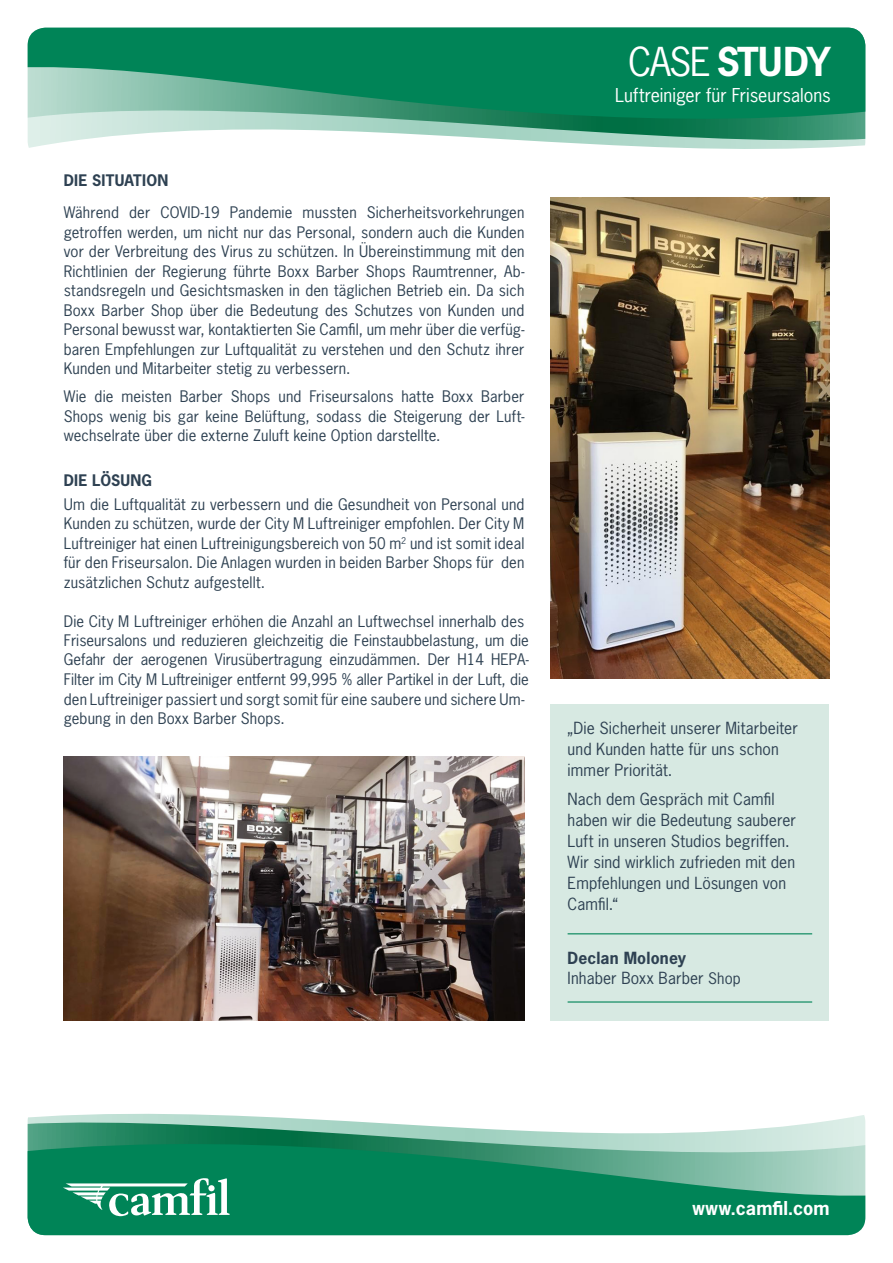
<style>
.page{position:relative;width:893px;height:1263px;background:#fff}
.page>*{position:absolute;margin:0;border:0;box-sizing:border-box;transform-origin:0 0}
.t1{font:700 37.5px "News Gothic Std";letter-spacing:-.045em;color:#fff}
.t2{font:18px "News Gothic Std";color:#fff}
.t3{font:700 18px "News Gothic Std";letter-spacing:.01em;color:#fff}
.t4{font:15.75px/21px "News Gothic Std";letter-spacing:.01em;color:#2e4152}
.t5{font:15px/19.5px "News Gothic Std";letter-spacing:.005em;color:#2e4152}
.s1{font-weight:700}
.s2{font-weight:400}
.s3{font-size:15px}
</style>
<div class="page">
<div style="left:551px;top:704px;width:278px;height:316px;background:#d7e9e2"></div>
<img style="left:551px;top:197px;width:278px;height:482px">
<hr style="left:568px;top:933px;width:244px;height:1px;background:#008457">
<hr style="left:568px;top:1001px;width:244px;height:1px;background:#008457">
<img style="left:64px;top:756px;width:460px;height:264px">
<svg style="left:28px;top:1115px;width:837px;height:120px;fill:#008457"></svg>
<svg style="left:63px;top:1178px;width:167px;height:38px"></svg>
<div style="left:208px;top:1185px;width:7px;height:6px;background:#fff;border-radius:50%"></div>
<svg style="left:28px;top:28px;width:837px;height:120px;fill:#008457"></svg>
<p class="t5" style="left:64px;top:164px;width:462px;line-height:32.2px"><span class="s1">DIE SITUATION<br></span>Während der COVID-19 Pandemie mussten Sicherheitsvorkehrungen</p>
<p class="t5" style="left:64px;top:222px;width:462px;text-align:justify">getroffen werden, um nicht nur das Personal, sondern auch die Kunden vor der Verbreitung des Virus zu schützen. In Übereinstimmung mit den Richtlinien der Regierung führte Boxx Barber Shops Raumtrenner, Ab&shy;standsregeln und Gesichtsmasken in den täglichen Betrieb ein. Da sich Boxx Barber Shop über die Bedeutung des Schutzes von Kunden und Personal bewusst war, kontaktierten Sie Camfil, um mehr über die verfüg&shy;baren Empfehlungen zur Luftqualität zu verstehen und den Schutz ihrer Kunden und Mitarbeiter stetig zu verbessern.</p>
<p class="t5" style="left:64px;top:387px;width:462px;text-align:justify">Wie die meisten Barber Shops und Friseursalons hatte Boxx Barber Shops wenig bis gar keine Belüftung, sodass die Steigerung der Luft&shy;wechselrate über die externe Zuluft keine Option darstellte.</p>
<p class="t5" style="left:64px;top:468px;width:462px;line-height:23.7px"><span class="s1">DIE LÖSUNG<br></span>Um die Luftqualität zu verbessern und die Gesundheit von Personal und</p>
<p class="t5" style="left:64px;top:513px;width:462px;text-align:justify">Kunden zu schützen, wurde der City M Luftreiniger empfohlen. Der City M Luftreiniger hat einen Luftreinigungsbereich von 50 m<sup>2</sup> und ist somit ideal für den Friseursalon. Die Anlagen wurden in beiden Barber Shops für den zusätzlichen Schutz aufgestellt.</p>
<p class="t5" style="left:64px;top:611px;width:466px">Die City M Luftreiniger erhöhen die Anzahl an Luftwechsel innerhalb des Friseursalons und reduzieren gleichzeitig die Feinstaubbelastung, um die Gefahr der aerogenen Virusübertragung einzudämmen. Der H14 HEPA-Filter im City M Luftreiniger entfernt 99,995 % aller Partikel in der Luft, die den Luftreiniger passiert und sorgt somit für eine saubere und sichere Um&shy;gebung in den Boxx Barber Shops.</p>
<p class="t1" style="left:628px;top:37px;width:204px"><span class="s2">CASE</span> STUDY</p>
<p class="t2" style="left:615px;top:84px;width:217px">Luftreiniger für Friseursalons</p>
<p class="t4" style="left:568px;top:717px;width:232px">„Die Sicherheit unserer Mitarbeiter und Kunden hatte für uns schon immer Priorität.</p>
<p class="t4" style="left:568px;top:789px;width:230px">Nach dem Gespräch mit Camfil haben wir die Bedeutung sauberer<br>Luft in unseren Studios begriffen.<br>Wir sind wirklich zufrieden mit den<br>Empfehlungen und Lösungen von<br>Camfil.“</p>
<p class="t4" style="left:568px;top:948px;width:175px;line-height:19.5px"><span class="s1">Declan Moloney<br></span>Inhaber Boxx Barber <span class="s3">Shop</span></p>
<p class="t3" style="left:692px;top:1196px;width:139px">www.camfil.com</p>
</div>
